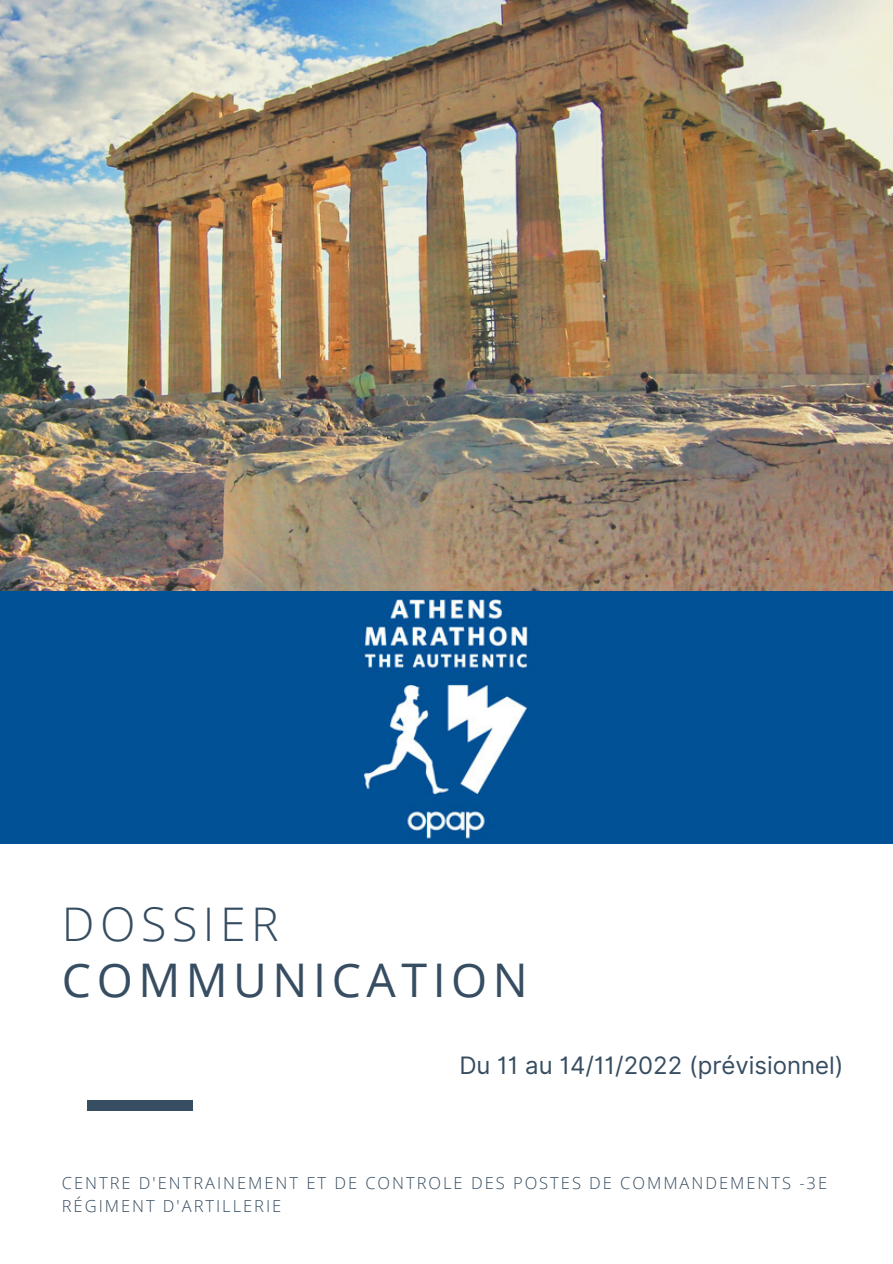
<style>
.page{position:relative;width:893px;height:1264px;background:#fff}
.page>*{position:absolute;margin:0;border:0;box-sizing:border-box;transform-origin:0 0}
.t1{font:46.35px "Open Sans";letter-spacing:.12em;color:#364d62}
.t2{font:300 46.35px "Open Sans";letter-spacing:.12em;color:#364d62}
.t3{font:24px "Inter";color:#364d62}
.t4{font:300 16.5px/22.5px "Open Sans";letter-spacing:.12em;color:#364d62}
</style>
<div class="page">
<img style="left:0;top:0;width:892px;height:592px">
<div style="left:87px;top:1100px;width:106px;height:10px;background:#364d62"></div>
<div style="left:0;top:592px;width:892px;height:251px;background:#015196"></div>
<h1 class="t2" style="left:62px;top:891px;width:218px">DOSSIER</h1>
<h1 class="t1" style="left:62px;top:947px;width:467px">COMMUNICATION</h1>
<h2 class="t3" style="left:459px;top:1051px;width:385px">Du 11 au 14/11/2022 (prévisionnel)</h2>
<p class="t4" style="left:62px;top:1171px;width:766px">CENTRE D'ENTRAINEMENT ET DE CONTROLE DES POSTES DE COMMANDEMENTS -3E<br>RÉGIMENT D'ARTILLERIE</p>
</div>
